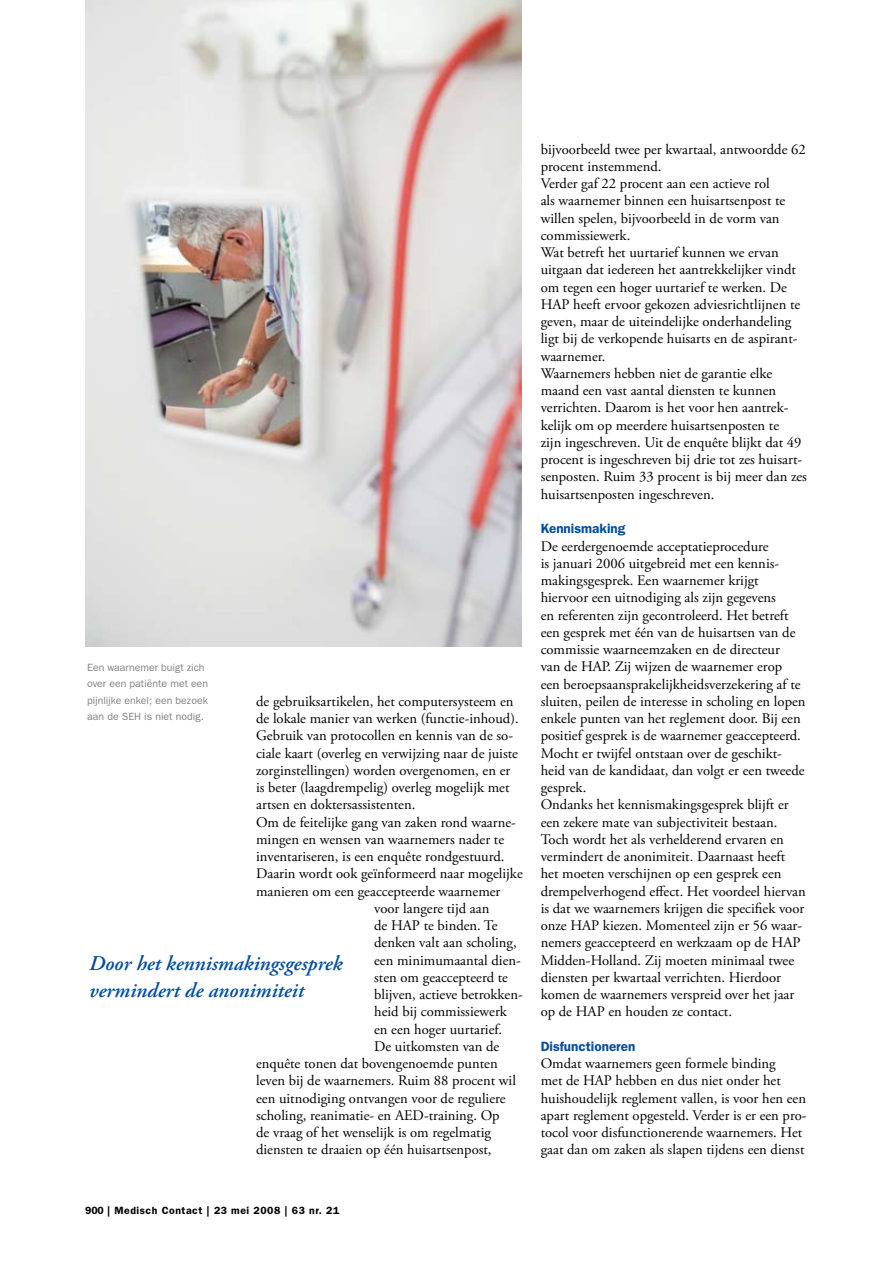
<style>
.page{position:relative;width:893px;height:1263px;background:#fff}
.page>*{position:absolute;margin:0;border:0;box-sizing:border-box;transform-origin:0 0}
.t1{font:italic 600 21px/27px "Adobe Garamond Pro";color:#004d9f}
.t2{font:14.7px/17.2px "Adobe Garamond Pro";color:#000}
.t3{font:600 13.5px "ITC Franklin Gothic Std";color:#004d9f}
.t4{font:10.5px/16.5px "ITC Franklin Gothic Std";color:#818084}
.t5{font:600 10.5px "ITC Franklin Gothic Std";letter-spacing:.05em;color:#000}
</style>
<div class="page">
<img style="left:85px;top:0;width:436px;height:646px">
<p class="t4" style="left:87px;top:659px;width:123px">Een waarnemer buigt zich over een patiënte met een pijnlijke enkel; een bezoek aan de SEH is niet nodig.</p>
<p class="t2" style="left:256px;top:693px;width:259px">de gebruiksartikelen, het computersysteem en</p>
<p class="t2" style="left:256px;top:710px;width:264px">de lokale manier van werken (functie-inhoud).</p>
<p class="t2" style="left:256px;top:728px;width:258px">Gebruik van protocollen en kennis van de so-</p>
<p class="t2" style="left:256px;top:745px;width:263px">ciale kaart (overleg en verwijzing naar de juiste</p>
<p class="t2" style="left:256px;top:762px;width:256px">zorginstellingen) worden overgenomen, en er</p>
<p class="t2" style="left:256px;top:779px;width:255px">is beter (laagdrempelig) overleg mogelijk met</p>
<p class="t2" style="left:256px;top:797px;width:161px">artsen en doktersassistenten.</p>
<p class="t2" style="left:256px;top:814px;width:261px">Om de feitelijke gang van zaken rond waarne-</p>
<p class="t2" style="left:256px;top:831px;width:250px">mingen en wensen van waarnemers nader te</p>
<p class="t2" style="left:256px;top:848px;width:250px">inventariseren, is een enquête rondgestuurd.</p>
<p class="t2" style="left:256px;top:866px;width:268px">Daarin wordt ook geïnformeerd naar mogelijke</p>
<p class="t2" style="left:256px;top:883px;width:246px">manieren om een geaccepteerde waarnemer</p>
<p class="t2" style="left:374px;top:900px;width:117px">voor langere tijd aan</p>
<p class="t2" style="left:374px;top:917px;width:125px">de HAP te binden. Te</p>
<p class="t2" style="left:374px;top:935px;width:144px">denken valt aan scholing,</p>
<p class="t2" style="left:374px;top:952px;width:148px">een minimumaantal dien-</p>
<p class="t2" style="left:374px;top:969px;width:135px">sten om geaccepteerd te</p>
<p class="t2" style="left:374px;top:986px;width:150px">blijven, actieve betrokken-</p>
<p class="t2" style="left:374px;top:1004px;width:134px">heid bij commissiewerk</p>
<p class="t2" style="left:374px;top:1021px;width:129px">en een hoger uurtarief.</p>
<p class="t2" style="left:374px;top:1038px;width:127px">De uitkomsten van de</p>
<p class="t2" style="left:256px;top:1055px;width:243px">enquête tonen dat bovengenoemde punten</p>
<p class="t2" style="left:256px;top:1072px;width:261px">leven bij de waarnemers. Ruim 88 procent wil</p>
<p class="t2" style="left:256px;top:1090px;width:251px">een uitnodiging ontvangen voor de reguliere</p>
<p class="t2" style="left:256px;top:1107px;width:245px">scholing, reanimatie- en AED-training. Op</p>
<p class="t2" style="left:256px;top:1124px;width:236px">de vraag of het wenselijk is om regelmatig</p>
<p class="t2" style="left:256px;top:1141px;width:237px">diensten te draaien op één huisartsenpost,</p>
<h1 class="t1" style="left:89px;top:950px;width:255px">Door het kennismakingsgesprek vermindert de anonimiteit</h1>
<p class="t2" style="left:541px;top:141px;width:268px">bijvoorbeeld twee per kwartaal, antwoordde 62 procent instemmend.<br>Verder gaf 22 procent aan een actieve rol<br>als waarnemer binnen een huisartsenpost te willen spelen, bijvoorbeeld in de vorm van commissiewerk.<br>Wat betreft het uurtarief kunnen we ervan uitgaan dat iedereen het aantrekkelijker vindt om tegen een hoger uurtarief te werken. De HAP heeft ervoor gekozen adviesrichtlijnen te geven, maar de uiteindelijke onderhandeling ligt bij de verkopende huisarts en de aspirant&shy;waarnemer.<br>Waarnemers hebben niet de garantie elke maand een vast aantal diensten te kunnen verrichten. Daarom is het voor hen aantrek&shy;kelijk om op meerdere huisartsenposten te<br>zijn ingeschreven. Uit de enquête blijkt dat 49 procent is ingeschreven bij drie tot zes huisart&shy;senposten. Ruim 33 procent is bij meer dan zes huisartsenposten ingeschreven.</p>
<p class="t3" style="left:541px;top:521px;width:86px">Kennismaking</p>
<p class="t2" style="left:541px;top:538px;width:267px">De eerdergenoemde acceptatieprocedure<br>is januari 2006 uitgebreid met een kennis&shy;makingsgesprek. Een waarnemer krijgt hiervoor een uitnodiging als zijn gegevens<br>en referenten zijn gecontroleerd. Het betreft een gesprek met één van de huisartsen van de commissie waarneemzaken en de directeur<br>van de HAP. Zij wijzen de waarnemer erop<br>een beroepsaansprakelijkheidsverzekering af te sluiten, peilen de interesse in scholing en lopen enkele punten van het reglement door. Bij een positief gesprek is de waarnemer geaccepteerd.<br>Mocht er twijfel ontstaan over de geschikt&shy;heid van de kandidaat, dan volgt er een tweede gesprek.<br>Ondanks het kennismakingsgesprek blijft er een zekere mate van subjectiviteit bestaan.<br>Toch wordt het als verhelderend ervaren en vermindert de anonimiteit. Daarnaast heeft het moeten verschijnen op een gesprek een drempelverhogend effect. Het voordeel hiervan is dat we waarnemers krijgen die specifiek voor onze HAP kiezen. Momenteel zijn er 56 waar&shy;nemers geaccepteerd en werkzaam op de HAP Midden-Holland. Zij moeten minimaal twee diensten per kwartaal verrichten. Hierdoor komen de waarnemers verspreid over het jaar op de HAP en houden ze contact.</p>
<p class="t3" style="left:541px;top:1038px;width:96px">Disfunctioneren</p>
<p class="t2" style="left:541px;top:1055px;width:267px">Omdat waarnemers geen formele binding<br>met de HAP hebben en dus niet onder het huishoudelijk reglement vallen, is voor hen een apart reglement opgesteld. Verder is er een pro&shy;tocol voor disfunctionerende waarnemers. Het gaat dan om zaken als slapen tijdens een dienst</p>
<p class="t5" style="left:85px;top:1204px;width:256px">900 | Medisch Contact | 23 mei 2008 | 63 nr. 21</p>
</div>
